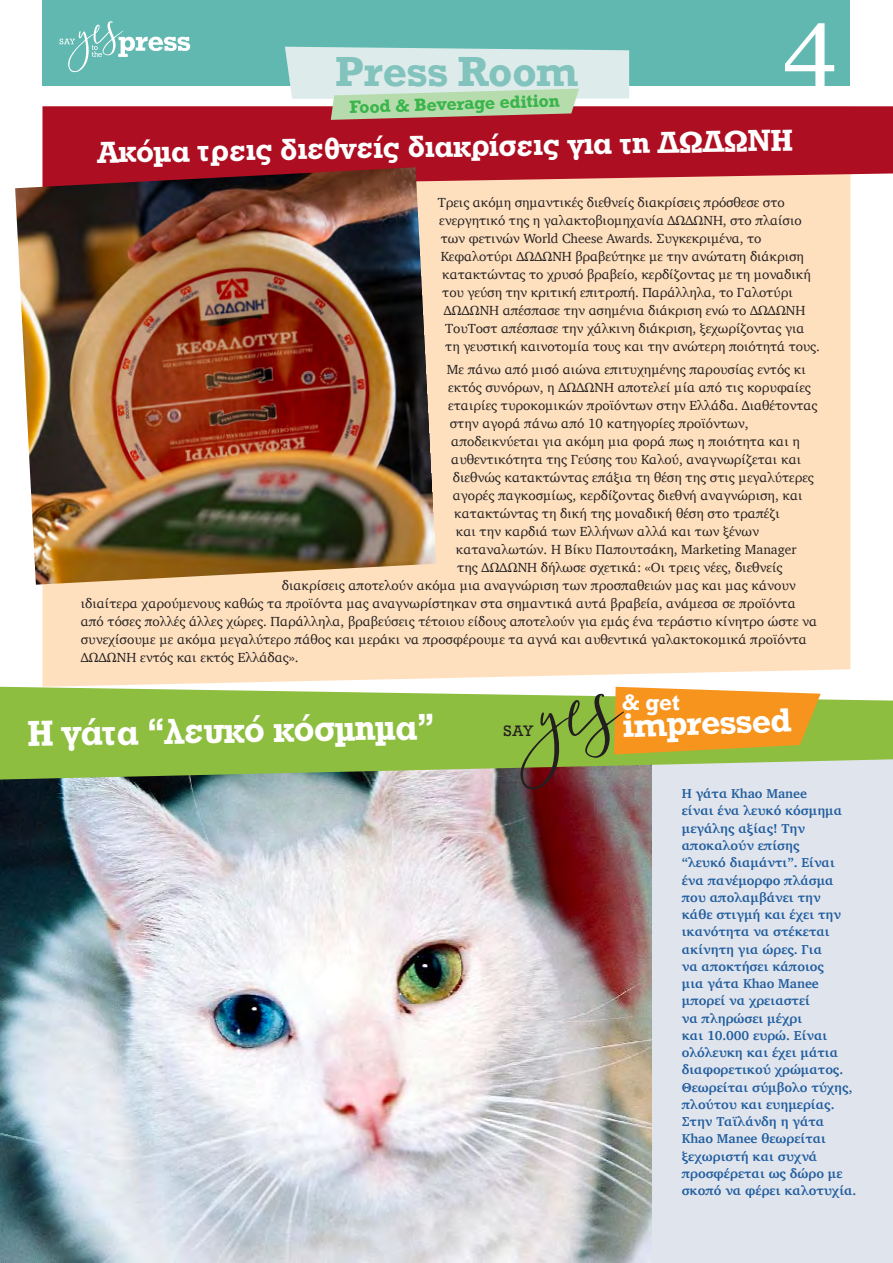
<style>
.page{position:relative;width:893px;height:1263px;background:#fff}
.page>*{position:absolute;margin:0;border:0;box-sizing:border-box;transform-origin:0 0}
.t1{font:97.5px "Georgia";color:#fff}
.t2{font:700 39.6px "Rockwell";color:#82c3bd}
.t3{font:37.5px "UB Rockwell Bold";color:#fff}
.t4{font:31.5px "UB Rockwell Bold";color:#fff}
.t5{font:700 31.5px "Rockwell";color:#fff}
.t6{font:700 21px "Rockwell";color:#fff}
.t7{font:700 16.65px "Rockwell";color:#39b54a}
.t8{font:14.25px "Rockwell";color:#231f20}
.t9{font:13.5px "Charter";letter-spacing:-.005em;color:#231f20}
.t10{font:700 13.2px/17.2px "Charter";color:#215e9e}
</style>
<div class="page">
<div style="left:43px;top:0;width:807px;height:85px;background:#61b8b0"></div>
<svg style="left:60px;top:21px;width:130px;height:51px"></svg>
<img style="left:0;top:779px;width:652px;height:483px">
<div style="left:652px;top:738px;width:241px;height:525px;background:#e0e4ed"></div>
<div style="left:43px;top:188px;width:807px;height:499px;background:#fee0bf"></div>
<svg style="left:43px;top:106px;width:850px;height:82px;fill:#ad0e22"></svg>
<svg style="left:0;top:687px;width:893px;height:92px;fill:#8ebe3f"></svg>
<svg style="left:520px;top:687px;width:301px;height:103px"></svg>
<svg style="left:285px;top:47px;width:344px;height:73px"></svg>
<img style="left:15px;top:167px;width:421px;height:418px">
<h2 class="t2" style="left:335px;top:46px;width:245px">Press Room</h2>
<p class="t7" style="left:349px;top:97px;width:212px;rotate:-2deg">Food &amp; Beverage edition</p>
<h1 class="t1" style="left:783px;top:-29px;width:57px">4</h1>
<h3 class="t4" style="left:97px;top:134px;width:696px;rotate:-1deg">Ακόμα τρεις διεθνείς διακρίσεις για τη ΔΩΔΩΝΗ</h3>
<p class="t9" style="left:438px;top:191px;width:348px">Τρεις ακόμη σημαντικές διεθνείς διακρίσεις πρόσθεσε στο</p>
<p class="t9" style="left:439px;top:209px;width:364px">ενεργητικό της η γαλακτοβιομηχανία ΔΩΔΩΝΗ, στο πλαίσιο</p>
<p class="t9" style="left:441px;top:227px;width:322px">των φετινών World Cheese Awards. Συγκεκριμένα, το</p>
<p class="t9" style="left:441px;top:245px;width:365px">Κεφαλοτύρι ΔΩΔΩΝΗ βραβεύτηκε με την ανώτατη διάκριση</p>
<p class="t9" style="left:442px;top:263px;width:370px">κατακτώντας το χρυσό βραβείο, κερδίζοντας με τη μοναδική</p>
<p class="t9" style="left:442px;top:281px;width:352px">του γεύση την κριτική επιτροπή. Παράλληλα, το Γαλοτύρι</p>
<p class="t9" style="left:444px;top:299px;width:363px">ΔΩΔΩΝΗ απέσπασε την ασημένια διάκριση ενώ το ΔΩΔΩΝΗ</p>
<p class="t9" style="left:445px;top:317px;width:361px">ΤουΤοστ απέσπασε την χάλκινη διάκριση, ξεχωρίζοντας για</p>
<p class="t9" style="left:445px;top:335px;width:376px">τη γευστική καινοτομία τους και την ανώτερη ποιότητά τους.</p>
<p class="t9" style="left:447px;top:357px;width:361px">Με πάνω από μισό αιώνα επιτυχημένης παρουσίας εντός κι</p>
<p class="t9" style="left:448px;top:375px;width:364px">εκτός συνόρων, η ΔΩΔΩΝΗ αποτελεί μία από τις κορυφαίες</p>
<p class="t9" style="left:448px;top:393px;width:371px">εταιρίες τυροκομικών προϊόντων στην Ελλάδα. Διαθέτοντας</p>
<p class="t9" style="left:450px;top:411px;width:300px">στην αγορά πάνω από 10 κατηγορίες προϊόντων,</p>
<p class="t9" style="left:451px;top:429px;width:350px">αποδεικνύεται για ακόμη μια φορά πως η ποιότητα και η</p>
<p class="t9" style="left:451px;top:447px;width:351px">αυθεντικότητα της Γεύσης του Καλού, αναγνωρίζεται και</p>
<p class="t9" style="left:453px;top:465px;width:363px">διεθνώς κατακτώντας επάξια τη θέση της στις μεγαλύτερες</p>
<p class="t9" style="left:453px;top:483px;width:351px">αγορές παγκοσμίως, κερδίζοντας διεθνή αναγνώριση, και</p>
<p class="t9" style="left:454px;top:501px;width:327px">κατακτώντας τη δική της μοναδική θέση στο τραπέζι</p>
<p class="t9" style="left:456px;top:519px;width:305px">και την καρδιά των Ελλήνων αλλά και των ξένων</p>
<p class="t9" style="left:456px;top:537px;width:342px">καταναλωτών. Η Βίκυ Παπουτσάκη, Marketing Manager</p>
<p class="t9" style="left:457px;top:555px;width:327px">της ΔΩΔΩΝΗ δήλωσε σχετικά: «Οι τρεις νέες, διεθνείς</p>
<p class="t9" style="left:282px;top:573px;width:516px">διακρίσεις αποτελούν ακόμα μια αναγνώριση των προσπαθειών μας και μας κάνουν</p>
<p class="t9" style="left:81px;top:591px;width:716px">ιδιαίτερα χαρούμενους καθώς τα προϊόντα μας αναγνωρίστηκαν στα σημαντικά αυτά βραβεία, ανάμεσα σε προϊόντα</p>
<p class="t9" style="left:81px;top:609px;width:738px">από τόσες πολλές άλλες χώρες. Παράλληλα, βραβεύσεις τέτοιου είδους αποτελούν για εμάς ένα τεράστιο κίνητρο ώστε να</p>
<p class="t9" style="left:81px;top:627px;width:728px">συνεχίσουμε με ακόμα μεγαλύτερο πάθος και μεράκι να προσφέρουμε τα αγνά και αυθεντικά γαλακτοκομικά προϊόντα</p>
<p class="t9" style="left:81px;top:645px;width:219px">ΔΩΔΩΝΗ εντός και εκτός Ελλάδας».</p>
<h3 class="t3" style="left:28px;top:712px;width:408px;rotate:-1deg">Η γάτα “λευκό κόσμημα”</h3>
<p class="t8" style="left:504px;top:722px;width:32px">SAY</p>
<h3 class="t6" style="left:622px;top:689px;width:60px">&amp; get</h3>
<h3 class="t5" style="left:622px;top:705px;width:171px;rotate:-2deg">impressed</h3>
<p class="t10" style="left:682px;top:785px;width:176px">Η γάτα Khao Manee<br>είναι ένα λευκό κόσμημα μεγάλης αξίας! Την αποκαλούν επίσης<br>“λευκό διαμάντι”. Είναι ένα πανέμορφο πλάσμα που απολαμβάνει την<br>κάθε στιγμή και έχει την ικανότητα να στέκεται ακίνητη για ώρες. Για<br>να αποκτήσει κάποιος<br>μια γάτα Khao Manee μπορεί να χρειαστεί<br>να πληρώσει μέχρι<br>και 10.000 ευρώ. Είναι ολόλευκη και έχει μάτια διαφορετικού χρώματος.<br>Θεωρείται σύμβολο τύχης, πλούτου και ευημερίας.<br>Στην Ταϊλάνδη η γάτα<br>Khao Manee θεωρείται ξεχωριστή και συχνά προσφέρεται ως δώρο με σκοπό να φέρει καλοτυχία.</p>
</div>
